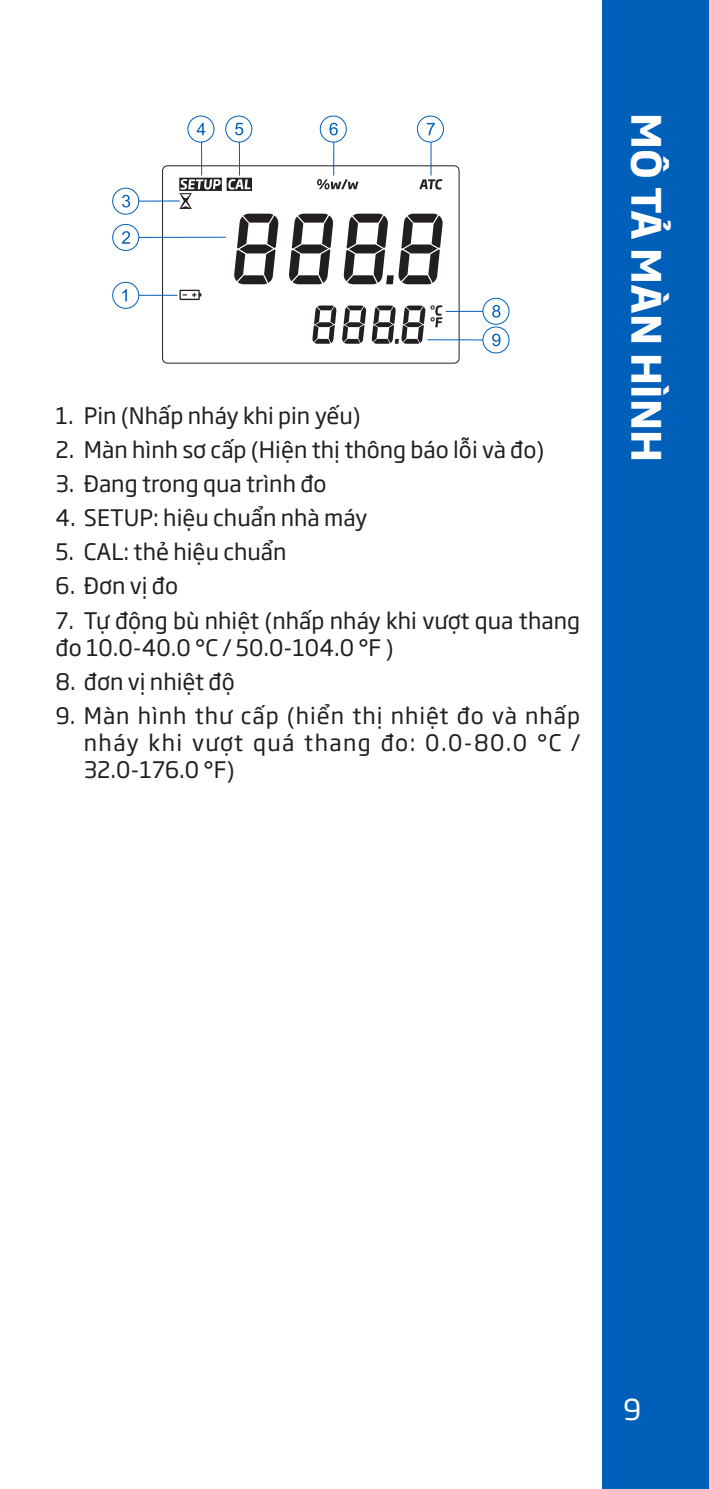
<style>
.page{position:relative;width:709px;height:1489px;background:#fff}
.page>*{position:absolute;margin:0;border:0;box-sizing:border-box;transform-origin:0 0}
.t1{font:700 40px "SVN Soho Gothic";color:#fff}
.t2{font:28.5px "SVN Soho Gothic";color:#fff}
.t3{font:22.5px/27px "SVN Soho Gothic";color:#231f20}
</style>
<div class="page">
<div style="left:602px;top:0;width:107px;height:1488px;background:#005fb9"></div>
<svg style="left:162px;top:165px;width:298px;height:199px"></svg>
<svg style="left:179px;top:290px;width:22px;height:10px"></svg>
<svg style="left:179px;top:178px;width:99px;height:106px"></svg>
<svg style="left:312px;top:305px;width:24px;height:39px"></svg>
<svg style="left:342px;top:305px;width:24px;height:39px"></svg>
<svg style="left:372px;top:305px;width:70px;height:39px"></svg>
<svg style="left:317px;top:179px;width:41px;height:10px"></svg>
<svg style="left:289px;top:214px;width:44px;height:70px"></svg>
<svg style="left:419px;top:179px;width:23px;height:11px"></svg>
<svg style="left:344px;top:214px;width:98px;height:70px"></svg>
<hr style="left:427px;top:339px;width:69px;height:1px;background:#005fb9">
<div style="left:483px;top:327px;width:26px;height:26px;background:#fff;border-radius:50%"></div>
<div style="left:482px;top:326px;width:27px;height:27px;border:1px solid #005fb9;border-radius:50%"></div>
<svg style="left:492px;top:333px;width:8px;height:13px"></svg>
<hr style="left:446px;top:311px;width:50px;height:1px;background:#005fb9">
<div style="left:483px;top:298px;width:26px;height:26px;background:#fff;border-radius:50%"></div>
<div style="left:482px;top:298px;width:27px;height:27px;border:1px solid #005fb9;border-radius:50%"></div>
<svg style="left:492px;top:305px;width:8px;height:13px"></svg>
<hr style="left:126px;top:295px;width:51px;height:1px;background:#005fb9">
<div style="left:113px;top:282px;width:26px;height:26px;background:#fff;border-radius:50%"></div>
<div style="left:112px;top:282px;width:27px;height:27px;border:1px solid #005fb9;border-radius:50%"></div>
<svg style="left:122px;top:289px;width:5px;height:12px"></svg>
<hr style="left:126px;top:237px;width:100px;height:1px;background:#005fb9">
<div style="left:113px;top:224px;width:26px;height:26px;background:#fff;border-radius:50%"></div>
<div style="left:112px;top:224px;width:27px;height:27px;border:1px solid #005fb9;border-radius:50%"></div>
<svg style="left:122px;top:231px;width:8px;height:13px"></svg>
<hr style="left:126px;top:200px;width:54px;height:2px;background:#005fb9">
<div style="left:113px;top:188px;width:26px;height:26px;background:#fff;border-radius:50%"></div>
<div style="left:112px;top:188px;width:27px;height:27px;border:1px solid #005fb9;border-radius:50%"></div>
<svg style="left:122px;top:195px;width:8px;height:12px"></svg>
<hr style="left:201px;top:129px;width:1px;height:46px;background:#005fb9">
<div style="left:188px;top:116px;width:26px;height:26px;background:#fff;border-radius:50%"></div>
<div style="left:187px;top:116px;width:27px;height:26px;border:1px solid #005fb9;border-radius:50%"></div>
<svg style="left:197px;top:123px;width:8px;height:12px"></svg>
<hr style="left:430px;top:129px;width:1px;height:46px;background:#005fb9">
<div style="left:417px;top:116px;width:26px;height:26px;background:#fff;border-radius:50%"></div>
<div style="left:417px;top:116px;width:27px;height:26px;border:1px solid #005fb9;border-radius:50%"></div>
<svg style="left:427px;top:123px;width:8px;height:12px"></svg>
<hr style="left:239px;top:129px;width:1px;height:46px;background:#005fb9">
<div style="left:226px;top:116px;width:26px;height:26px;background:#fff;border-radius:50%"></div>
<div style="left:225px;top:116px;width:27px;height:26px;border:1px solid #005fb9;border-radius:50%"></div>
<svg style="left:235px;top:123px;width:8px;height:12px"></svg>
<hr style="left:333px;top:129px;width:1px;height:46px;background:#005fb9">
<div style="left:320px;top:116px;width:26px;height:26px;background:#fff;border-radius:50%"></div>
<div style="left:320px;top:116px;width:27px;height:26px;border:1px solid #005fb9;border-radius:50%"></div>
<svg style="left:329px;top:123px;width:9px;height:12px"></svg>
<p class="t3" style="left:55px;top:400px;width:307px">1. Pin (Nhấp nháy khi pin yếu)</p>
<p class="t3" style="left:55px;top:435px;width:490px">2. Màn hình sơ cấp (Hiện thị thông báo lỗi và đo)</p>
<p class="t3" style="left:55px;top:469px;width:273px">3. Đang trong qua trình đo</p>
<p class="t3" style="left:55px;top:503px;width:313px">4. SETUP: hiệu chuẩn nhà máy</p>
<p class="t3" style="left:55px;top:537px;width:233px">5. CAL: thẻ hiệu chuẩn</p>
<p class="t3" style="left:55px;top:571px;width:124px">6. Đơn vị đo</p>
<p class="t3" style="left:55px;top:605px;width:526px">7. Tự động bù nhiệt (nhấp nháy khi vượt qua thang đo 10.0-40.0 °C / 50.0-104.0 °F )</p>
<p class="t3" style="left:55px;top:666px;width:181px">8. đơn vị nhiệt độ</p>
<p class="t3" style="left:84px;top:700px;width:498px;text-align:justify;text-indent:-28px">9. Màn hình thư cấp (hiển thị nhiệt đo và nhấp nháy khi vượt quá thang đo: 0.0-80.0 °C / 32.0-176.0 °F)</p>
<p class="t1" style="left:678px;top:113px;width:350px;rotate:90deg">MÔ TẢ MÀN HÌNH</p>
<p class="t2" style="left:623px;top:1387px;width:19px">9</p>
</div>
